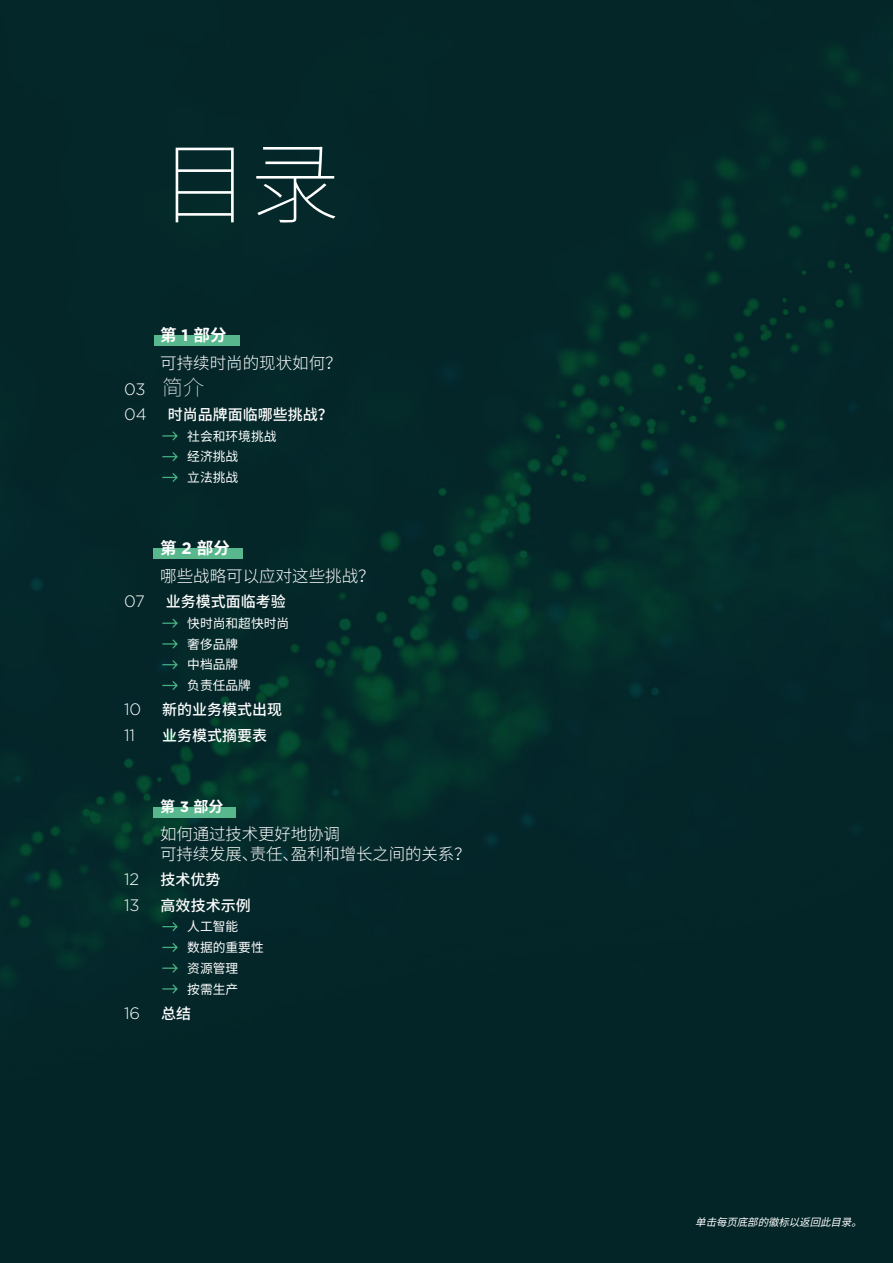
<style>
.page{position:relative;width:893px;height:1263px;background:#fff}
.page>*{position:absolute;margin:0;border:0;box-sizing:border-box;transform-origin:0 0}
.t1{font:100 90px "Noto Sans CJ Ksc";color:#fff}
.SUMMARY-H1{font:300 16.5px/19.8px "Noto Sans CJ Ksc";letter-spacing:-.01em;color:#fff}
.SUMMARY_-_TXT_H2{font:300 16.5px "Gotham";color:#fff}
.SUMMARY-H1-2{font:700 16.5px "Noto Sans CJ Ksc";color:#fff}
.SUMMARY_-_TXT_H2-2{font:500 15px "Noto Sans CJ Ksc";color:#fff}
.SUMMARY-H1-3{font:700 15px "Noto Sans CJ Ksc";color:#fff}
.SUMMARY_-_TXT_H3_2e{font:12.75px "Noto Sans CJ Ksc";color:#fff}
.SUMMARY_-_TXT_H3{font:12.75px "Noto Sans CJ Ksc";color:#fff}
.MAP_-_LEGENDE{font:italic 10.5px "Noto Sans CJ Ksc";color:#fff}
.s1{font-family:"Gotham"}
.s2{font-family:"Noto Sans CJ Ksc";font-weight:100;font-size:21px}
</style>
<div class="page">
<img style="left:0;top:0;width:893px;height:1263px">
<div style="left:154px;top:336px;width:86px;height:10px;background:#58b78d"></div>
<div style="left:154px;top:549px;width:89px;height:10px;background:#58b78d"></div>
<div style="left:154px;top:807px;width:82px;height:10px;background:#58b78d"></div>
<svg style="left:161px;top:430px;width:18px;height:12px"></svg>
<svg style="left:161px;top:451px;width:18px;height:12px"></svg>
<svg style="left:161px;top:471px;width:18px;height:12px"></svg>
<svg style="left:161px;top:617px;width:18px;height:12px"></svg>
<svg style="left:161px;top:638px;width:18px;height:12px"></svg>
<svg style="left:161px;top:659px;width:18px;height:12px"></svg>
<svg style="left:161px;top:679px;width:18px;height:12px"></svg>
<svg style="left:161px;top:921px;width:18px;height:12px"></svg>
<svg style="left:161px;top:941px;width:18px;height:12px"></svg>
<svg style="left:161px;top:962px;width:18px;height:12px"></svg>
<svg style="left:161px;top:983px;width:18px;height:12px"></svg>
<p class="t1" style="left:160px;top:132px;width:181px">目录</p>
<p class="SUMMARY-H1-2" style="left:160px;top:326px;width:68px">第 <span class="s1">1</span> 部分</p>
<p class="SUMMARY-H1" style="left:160px;top:354px;width:183px">可持续时尚的现状如何？</p>
<p class="SUMMARY_-_TXT_H2" style="left:124px;top:378px;width:82px">03 <span class="s2">简介</span></p>
<p class="SUMMARY_-_TXT_H2" style="left:124px;top:403px;width:24px">04</p>
<p class="SUMMARY_-_TXT_H2-2" style="left:168px;top:406px;width:166px">时尚品牌面临哪些挑战？</p>
<p class="SUMMARY_-_TXT_H3" style="left:187px;top:429px;width:91px">社会和环境挑战</p>
<p class="SUMMARY_-_TXT_H3_2e" style="left:187px;top:449px;width:53px">经济挑战</p>
<p class="SUMMARY_-_TXT_H3_2e" style="left:187px;top:470px;width:53px">立法挑战</p>
<p class="SUMMARY-H1-2" style="left:160px;top:538px;width:71px">第 <span class="s1">2</span> 部分</p>
<p class="SUMMARY-H1" style="left:160px;top:566px;width:216px">哪些战略可以应对这些挑战？</p>
<p class="SUMMARY_-_TXT_H2" style="left:124px;top:591px;width:22px">07</p>
<p class="SUMMARY_-_TXT_H2-2" style="left:166px;top:593px;width:122px">业务模式面临考验</p>
<p class="SUMMARY_-_TXT_H3" style="left:187px;top:616px;width:104px">快时尚和超快时尚</p>
<p class="SUMMARY_-_TXT_H3_2e" style="left:187px;top:637px;width:53px">奢侈品牌</p>
<p class="SUMMARY_-_TXT_H3_2e" style="left:187px;top:657px;width:53px">中档品牌</p>
<p class="SUMMARY_-_TXT_H3_2e" style="left:187px;top:678px;width:65px">负责任品牌</p>
<p class="SUMMARY_-_TXT_H2" style="left:124px;top:699px;width:19px">10</p>
<p class="SUMMARY_-_TXT_H2-2" style="left:162px;top:701px;width:121px">新的业务模式出现</p>
<p class="SUMMARY_-_TXT_H2" style="left:124px;top:724px;width:13px">11</p>
<p class="SUMMARY_-_TXT_H2-2" style="left:162px;top:726px;width:106px">业务模式摘要表</p>
<p class="SUMMARY-H1-3" style="left:160px;top:798px;width:65px">第 <span class="s1">3</span> 部分</p>
<p class="SUMMARY-H1" style="left:160px;top:825px;width:312px">如何通过技术更好地协调<br>可持续发展、责任、盈利和增长之间的关系？</p>
<p class="SUMMARY_-_TXT_H2" style="left:124px;top:869px;width:17px">12</p>
<p class="SUMMARY_-_TXT_H2-2" style="left:160px;top:871px;width:61px">技术优势</p>
<p class="SUMMARY_-_TXT_H2" style="left:124px;top:894px;width:17px">13</p>
<p class="SUMMARY_-_TXT_H2-2" style="left:161px;top:896px;width:91px">高效技术示例</p>
<p class="SUMMARY_-_TXT_H3" style="left:187px;top:919px;width:52px">人工智能</p>
<p class="SUMMARY_-_TXT_H3_2e" style="left:187px;top:940px;width:78px">数据的重要性</p>
<p class="SUMMARY_-_TXT_H3_2e" style="left:187px;top:961px;width:52px">资源管理</p>
<p class="SUMMARY_-_TXT_H3_2e" style="left:187px;top:982px;width:52px">按需生产</p>
<p class="SUMMARY_-_TXT_H2" style="left:124px;top:1002px;width:18px">16</p>
<p class="SUMMARY_-_TXT_H2-2" style="left:161px;top:1005px;width:31px">总结</p>
<p class="MAP_-_LEGENDE" style="left:695px;top:1217px;width:174px">单击每页底部的徽标以返回此目录。</p>
</div>
